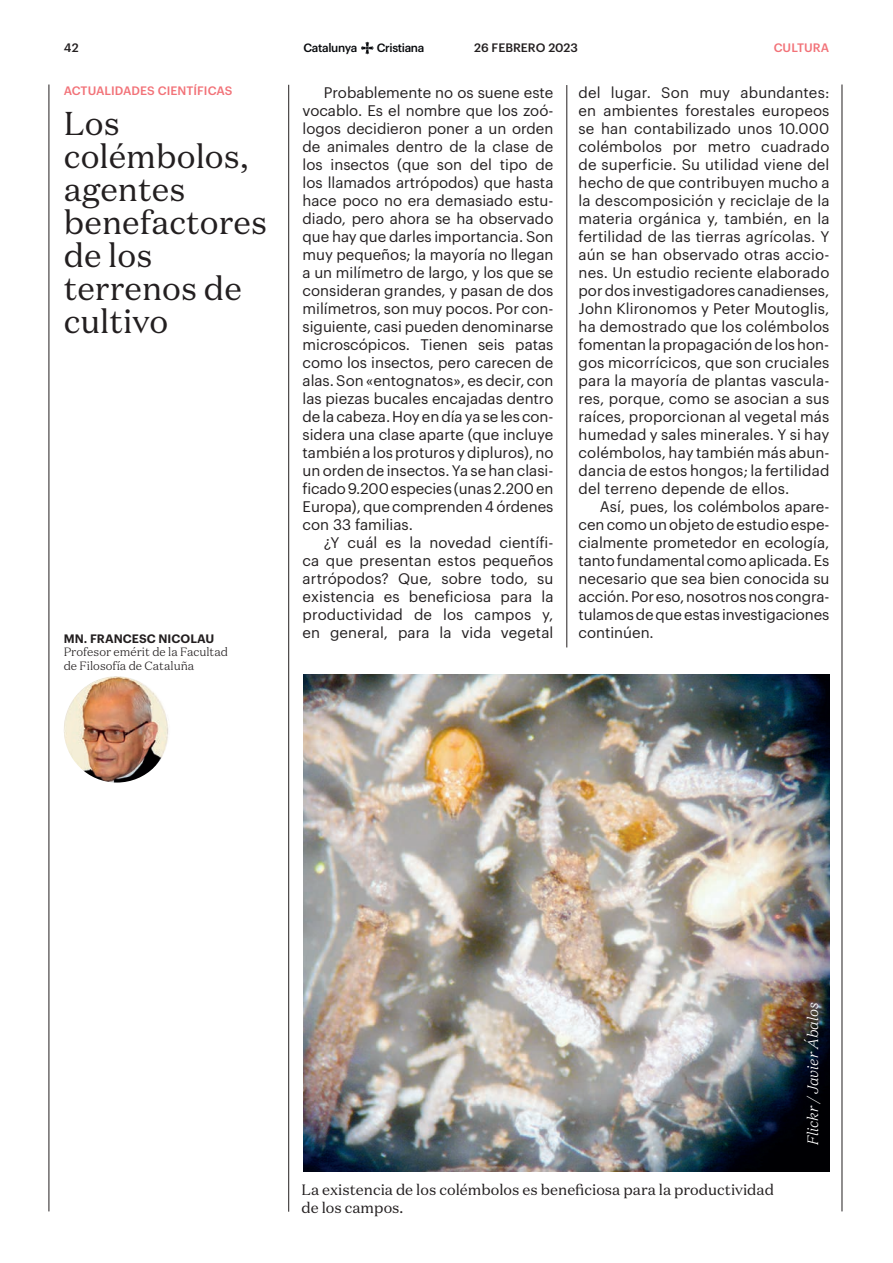
<style>
.page{position:relative;width:893px;height:1263px;background:#fff}
.page>*{position:absolute;margin:0;border:0;box-sizing:border-box;transform-origin:0 0}
.t1{font:33px/33px "Domaine Text";color:#231f20}
.t2{font:15px/18px "Graphik";color:#231f20;text-align:justify}
.t3{font:15px/18px "Domaine Text";color:#231f20}
.t4{font:italic 300 15px "Domaine Text";color:#fff}
.t5{font:300 12px/13.5px "Domaine Text";color:#231f20}
.t6{font:500 12px "Graphik";letter-spacing:.005em;color:#f27278}
.t7{font:600 12px "Graphik";color:#231f20}
.t8{font:500 12px "Graphik";color:#231f20}
.t9{font:500 11.85px "Graphik";letter-spacing:-.03em;color:#07090c}
</style>
<div class="page">
<svg style="left:361px;top:42px;width:13px;height:12px"></svg>
<hr style="left:49px;top:85px;width:1px;height:1126px;background:#231f20">
<hr style="left:842px;top:85px;width:1px;height:1126px;background:#231f20">
<img style="left:64px;top:676px;width:106px;height:106px;border-radius:53px">
<hr style="left:567px;top:85px;width:1px;height:562px;background:#231f20">
<hr style="left:288px;top:85px;width:1px;height:1127px;background:#231f20">
<img style="left:303px;top:675px;width:527px;height:496px">
<p class="t8" style="left:64px;top:38px;width:16px">42</p>
<p class="t9" style="left:303px;top:38px;width:55px">Catalunya</p>
<p class="t9" style="left:377px;top:38px;width:49px">Cristiana</p>
<p class="t8" style="left:474px;top:38px;width:105px">26 FEBRERO 2023</p>
<p class="t6" style="left:774px;top:39px;width:57px">CULTURA</p>
<p class="t6" style="left:64px;top:82px;width:170px">ACTUALIDADES CIENTÍFICAS</p>
<h1 class="t1" style="left:64px;top:106px;width:205px">Los colémbolos, agentes benefactores de los terrenos de cultivo</h1>
<p class="t7" style="left:64px;top:629px;width:152px">MN. FRANCESC NICOLAU</p>
<p class="t5" style="left:64px;top:645px;width:166px">Profesor emérit de la Facultad de Filosofía de Cataluña</p>
<p class="t2" style="left:303px;top:82px;width:252px;text-indent:21px">Probablemente no os suene este vocablo. Es el nombre que los zoó&shy;logos decidieron poner a un orden de animales dentro de la clase de los insectos (que son del tipo de los llamados artrópodos) que hasta hace poco no era demasiado estu&shy;diado, pero ahora se ha observado que hay que darles importancia. Son muy pequeños; la mayoría no llegan a un milímetro de largo, y los que se consideran grandes, y pasan de dos milímetros, son muy pocos. Por con&shy;siguiente, casi pueden denominarse microscópicos. Tienen seis patas como los insectos, pero carecen de alas. Son «entognatos», es decir, con las piezas bucales encajadas dentro de la cabeza. Hoy en día ya se les con&shy;sidera una clase aparte (que incluye también a los proturos y dipluros), no un orden de insectos. Ya se han clasi&shy;ficado 9.200 especies (unas 2.200 en Europa), que comprenden 4 órdenes con 33 familias.</p>
<p class="t2" style="left:303px;top:532px;width:252px;text-indent:21px">¿Y cuál es la novedad científi&shy;ca que presentan estos pequeños artrópodos? Que, sobre todo, su existencia es beneficiosa para la productividad de los campos y, en general, para la vida vegetal</p>
<p class="t2" style="left:578px;top:82px;width:252px">del lugar. Son muy abundantes: en ambientes forestales europeos se han contabilizado unos 10.000 colémbolos por metro cuadrado de superficie. Su utilidad viene del hecho de que contribuyen mucho a la descomposición y reciclaje de la materia orgánica y, también, en la fertilidad de las tierras agrícolas. Y aún se han observado otras accio&shy;nes. Un estudio reciente elaborado por dos investigadores canadienses, John Klironomos y Peter Moutoglis, ha demostrado que los colémbolos fomentan la propagación de los hon&shy;gos micorrícicos, que son cruciales para la mayoría de plantas vascula&shy;res, porque, como se asocian a sus raíces, proporcionan al vegetal más humedad y sales minerales. Y si hay colémbolos, hay también más abun&shy;dancia de estos hongos; la fertilidad del terreno depende de ellos.</p>
<p class="t2" style="left:578px;top:496px;width:252px;text-indent:21px">Así, pues, los colémbolos apare&shy;cen como un objeto de estudio espe&shy;cialmente prometedor en ecología, tanto fundamental como aplicada. Es necesario que sea bien conocida su acción. Por eso, nosotros nos congra&shy;tulamos de que estas investigaciones continúen.</p>
<p class="t3" style="left:301px;top:1180px;width:474px">La existencia de los colémbolos es beneficiosa para la productividad de los campos.</p>
<p class="t4" style="left:804px;top:1145px;width:144px;rotate:-90deg">Flickr / Javier Ábalos</p>
</div>
